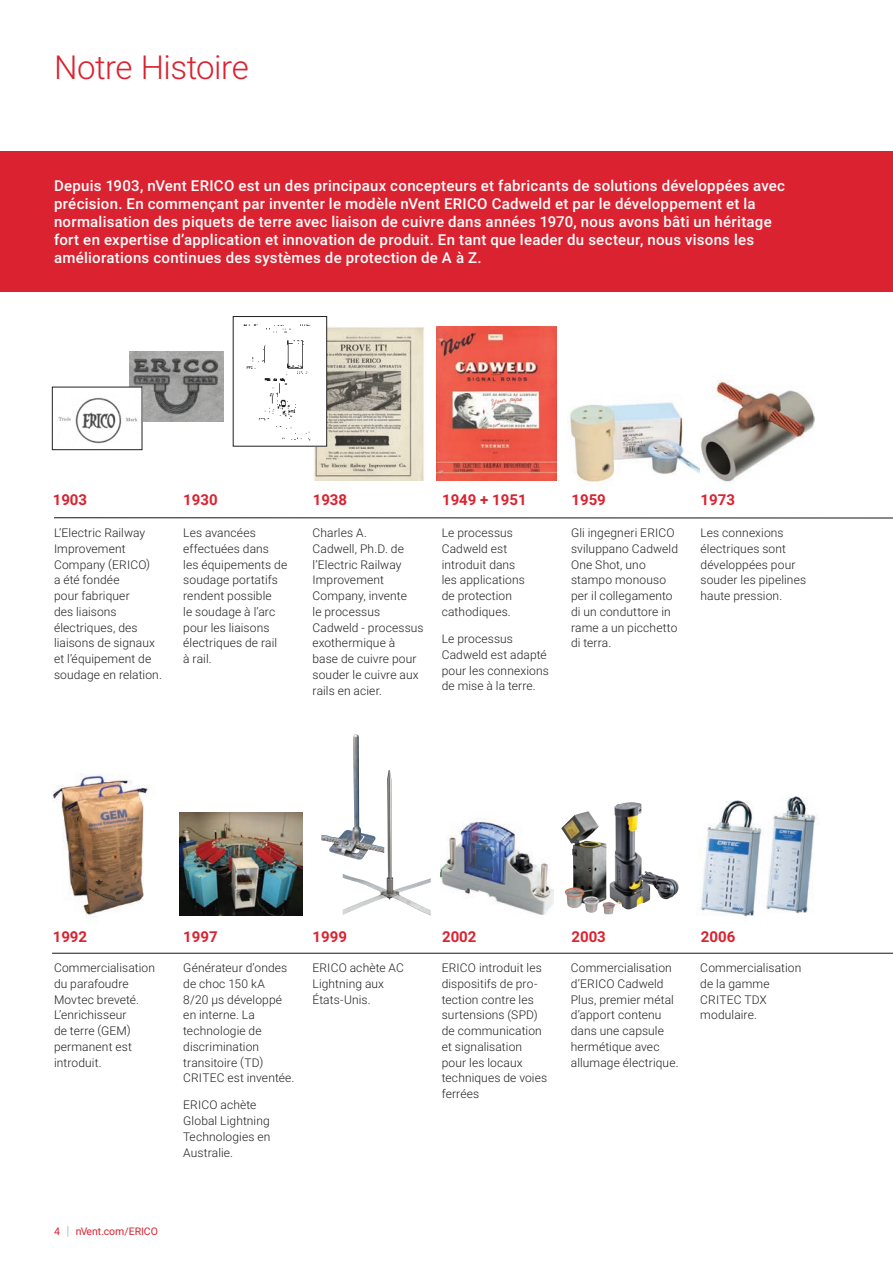
<style>
.page{position:relative;width:893px;height:1263px;background:#fff}
.page>*{position:absolute;margin:0;border:0;box-sizing:border-box;transform-origin:0 0}
.t1{font:300 33px "Roboto";letter-spacing:-.015em;color:#db2230}
.Body_Text{font:500 15px/18px "Roboto";letter-spacing:.02em;color:#fff}
.t2{font:700 15px "Roboto";color:#db2230}
.Body_Text-2{font:300 12px/15.8px "Roboto";letter-spacing:.01em;color:#231f20}
.t3{font:10.5px "Roboto";color:#db2230}
.s1{font-weight:300;font-size:12.6px;color:#8f959e}
</style>
<div class="page">
<div style="left:0;top:151px;width:893px;height:141px;background:#db2230"></div>
<svg style="left:54px;top:517px;width:839px;height:2px;background:#8a8788"></svg>
<hr style="left:52px;top:953px;width:841px;height:1px;background:#231f20">
<img style="left:570px;top:402px;width:131px;height:80px">
<img style="left:53px;top:774px;width:96px;height:144px">
<img style="left:129px;top:352px;width:95px;height:70px">
<img style="left:58px;top:389px;width:82px;height:55px">
<div style="left:52px;top:387px;width:90px;height:63px;border:1px solid #231f20"></div>
<img style="left:437px;top:326px;width:119px;height:155px">
<img style="left:313px;top:326px;width:112px;height:155px">
<img style="left:243px;top:324px;width:82px;height:120px">
<div style="left:233px;top:316px;width:94px;height:130px;border:1px solid #231f20"></div>
<img style="left:701px;top:380px;width:114px;height:102px">
<img style="left:700px;top:817px;width:22px;height:95px">
<img style="left:722px;top:796px;width:94px;height:121px">
<img style="left:441px;top:818px;width:112px;height:96px">
<img style="left:180px;top:812px;width:123px;height:103px">
<img style="left:321px;top:734px;width:38px;height:122px">
<img style="left:343px;top:770px;width:88px;height:145px">
<img style="left:561px;top:802px;width:118px;height:112px">
<p class="t1" style="left:54px;top:44px;width:196px">Notre Histoire</p>
<p class="Body_Text" style="left:54px;top:176px;width:732px">Depuis 1903, nVent ERICO est un des principaux concepteurs et fabricants de solutions développées avec précision. En commençant par inventer le modèle nVent ERICO Cadweld et par le développement et la normalisation des piquets de terre avec liaison de cuivre dans années 1970, nous avons bâti un héritage fort en expertise d’application et innovation de produit. En tant que leader du secteur, nous visons les améliorations continues des systèmes de protection de A à Z.</p>
<p class="t2" style="left:53px;top:490px;width:36px">1903</p>
<p class="t2" style="left:183px;top:490px;width:36px">1930</p>
<p class="t2" style="left:313px;top:490px;width:36px">1938</p>
<p class="t2" style="left:442px;top:490px;width:86px">1949 + 1951</p>
<p class="t2" style="left:571px;top:490px;width:36px">1959</p>
<p class="t2" style="left:700px;top:490px;width:36px">1973</p>
<p class="Body_Text-2" style="left:54px;top:525px;width:109px">L’Electric Railway<br>Improvement<br>Company (ERICO)<br>a été fondée<br>pour fabriquer<br>des liaisons électriques, des liaisons de signaux et l’équipement de soudage en relation.</p>
<p class="Body_Text-2" style="left:183px;top:525px;width:105px">Les avancées effectuées dans les équipements de soudage portatifs rendent possible<br>le soudage à l’arc pour les liaisons électriques de rail<br>à rail.</p>
<p class="Body_Text-2" style="left:313px;top:525px;width:113px">Charles A.<br>Cadwell, Ph.D. de l’Electric Railway<br>Improvement<br>Company, invente<br>le processus<br>Cadweld - processus exothermique à base de cuivre pour souder le cuivre aux rails en acier.</p>
<p class="Body_Text-2" style="left:442px;top:525px;width:85px">Le processus<br>Cadweld est introduit dans les applications de protection cathodiques.</p>
<p class="Body_Text-2" style="left:442px;top:630px;width:109px">Le processus<br>Cadweld est adapté pour les connexions de mise à la terre.</p>
<p class="Body_Text-2" style="left:571px;top:525px;width:108px">Gli ingegneri ERICO sviluppano Cadweld<br>One Shot, uno stampo monouso per il collegamento di un conduttore in rame a un picchetto di terra.</p>
<p class="Body_Text-2" style="left:700px;top:525px;width:107px">Les connexions électriques sont développées pour souder les pipelines haute pression.</p>
<p class="t2" style="left:53px;top:926px;width:36px">1992</p>
<p class="t2" style="left:183px;top:926px;width:36px">1997</p>
<p class="t2" style="left:313px;top:926px;width:36px">1999</p>
<p class="t2" style="left:442px;top:926px;width:36px">2002</p>
<p class="t2" style="left:571px;top:926px;width:36px">2003</p>
<p class="t2" style="left:701px;top:926px;width:36px">2006</p>
<p class="Body_Text-2" style="left:54px;top:959px;width:103px">Commercialisation du parafoudre<br>Movtec breveté.<br>L’enrichisseur<br>de terre (GEM) permanent est introduit.</p>
<p class="Body_Text-2" style="left:183px;top:959px;width:113px">Générateur d’ondes de choc 150 kA<br>8/20 μs développé en interne. La technologie de discrimination transitoire (TD)<br>CRITEC est inventée.</p>
<p class="Body_Text-2" style="left:183px;top:1097px;width:89px">ERICO achète<br>Global Lightning<br>Technologies en<br>Australie.</p>
<p class="Body_Text-2" style="left:313px;top:959px;width:93px">ERICO achète AC<br>Lightning aux<br>États-Unis.</p>
<p class="Body_Text-2" style="left:442px;top:959px;width:107px">ERICO introduit les dispositifs de pro&shy;tection contre les surtensions (SPD) de communication et signalisation pour les locaux techniques de voies ferrées</p>
<p class="Body_Text-2" style="left:571px;top:959px;width:109px">Commercialisation d’ERICO Cadweld<br>Plus, premier métal d’apport contenu dans une capsule hermétique avec allumage électrique.</p>
<p class="Body_Text-2" style="left:700px;top:959px;width:103px">Commercialisation de la gamme<br>CRITEC TDX modulaire.</p>
<p class="t3" style="left:54px;top:1223px;width:106px">4 <span class="s1">|</span> nVent.com/ERICO</p>
</div>
